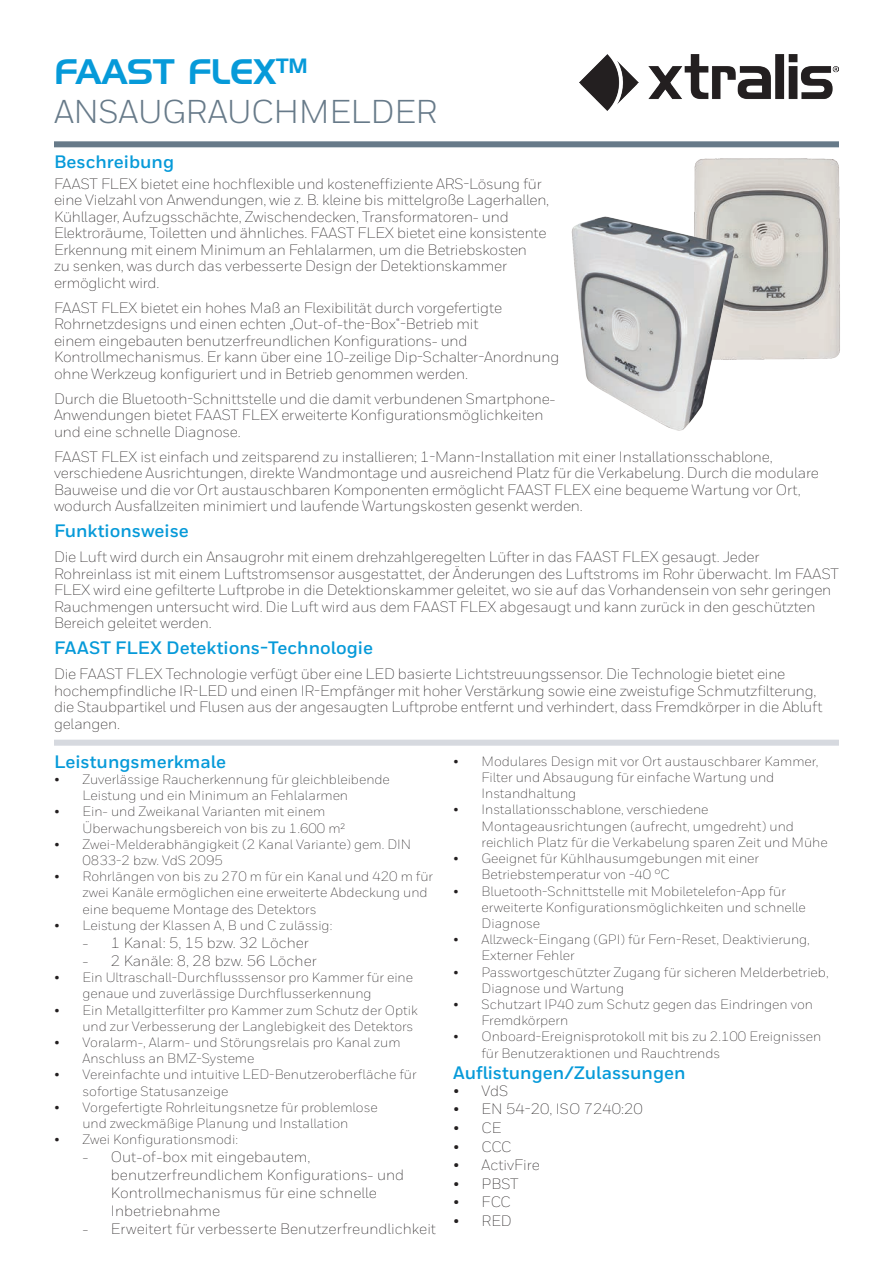
<style>
.page{position:relative;width:893px;height:1263px;background:#fff}
.page>*{position:absolute;margin:0;border:0;box-sizing:border-box;transform-origin:0 0}
.t1{font:34.5px "Handel Gothic BT";color:#069ad9}
.t2{font:33px "Honeywell Sans";letter-spacing:-.015em;color:#677a89}
.t3{font:700 18px "Honeywell Sans";color:#069ad9}
.t4{font:300 15px/16.5px "Honeywell Sans";letter-spacing:-.015em;color:#231f20}
.t5{font:300 13.5px/16.2px "Honeywell Sans";color:#231f20}
</style>
<div class="page">
<div style="left:54px;top:141px;width:785px;height:6px;background:#677a89"></div>
<img style="left:580px;top:54px;width:258px;height:57px">
<div style="left:54px;top:740px;width:785px;height:6px;background:#d6d9df"></div>
<img style="left:694px;top:158px;width:146px;height:202px">
<img style="left:571px;top:214px;width:167px;height:217px">
<h1 class="t1" style="left:54px;top:51px;width:255px">FAAST FLeX<sup>TM</sup></h1>
<h2 class="t2" style="left:54px;top:92px;width:385px">ANSAUGRAUCHMELDER</h2>
<p class="t3" style="left:54px;top:151px;width:122px">Beschreibung</p>
<p class="t4" style="left:54px;top:175px;width:497px">FAAST FLEX bietet eine hochflexible und kosteneffiziente ARS-Lösung für eine Vielzahl von Anwendungen, wie z. B. kleine bis mittelgroße Lagerhallen, Kühllager, Aufzugsschächte, Zwischendecken, Transformatoren- und Elektroräume, Toiletten und ähnliches. FAAST FLEX bietet eine konsistente Erkennung mit einem Minimum an Fehlalarmen, um die Betriebskosten<br>zu senken, was durch das verbesserte Design der Detektionskammer ermöglicht wird.</p>
<p class="t4" style="left:54px;top:299px;width:507px">FAAST FLEX bietet ein hohes Maß an Flexibilität durch vorgefertigte Rohrnetzdesigns und einen echten „Out-of-the-Box“-Betrieb mit<br>einem eingebauten benutzerfreundlichen Konfigurations- und Kontrollmechanismus. Er kann über eine 10-zeilige Dip-Schalter-Anordnung ohne Werkzeug konfiguriert und in Betrieb genommen werden.</p>
<p class="t4" style="left:54px;top:390px;width:503px">Durch die Bluetooth-Schnittstelle und die damit verbundenen Smartphone-<br>Anwendungen bietet FAAST FLEX erweiterte Konfigurationsmöglichkeiten und eine schnelle Diagnose.</p>
<p class="t4" style="left:54px;top:448px;width:766px">FAAST FLEX ist einfach und zeitsparend zu installieren; 1-Mann-Installation mit einer Installationsschablone, verschiedene Ausrichtungen, direkte Wandmontage und ausreichend Platz für die Verkabelung. Durch die modulare Bauweise und die vor Ort austauschbaren Komponenten ermöglicht FAAST FLEX eine bequeme Wartung vor Ort, wodurch Ausfallzeiten minimiert und laufende Wartungskosten gesenkt werden.</p>
<p class="t3" style="left:54px;top:520px;width:136px">Funktionsweise</p>
<p class="t4" style="left:54px;top:549px;width:786px">Die Luft wird durch ein Ansaugrohr mit einem drehzahlgeregelten Lüfter in das FAAST FLEX gesaugt. Jeder Rohreinlass ist mit einem Luftstromsensor ausgestattet, der Änderungen des Luftstroms im Rohr überwacht. Im FAAST FLEX wird eine gefilterte Luftprobe in die Detektionskammer geleitet, wo sie auf das Vorhandensein von sehr geringen Rauchmengen untersucht wird. Die Luft wird aus dem FAAST FLEX abgesaugt und kann zurück in den geschützten Bereich geleitet werden.</p>
<p class="t3" style="left:54px;top:637px;width:320px">FAAST FLEX Detektions-Technologie</p>
<p class="t4" style="left:54px;top:666px;width:770px">Die FAAST FLEX Technologie verfügt über eine LED basierte Lichtstreuungssensor. Die Technologie bietet eine hochempfindliche IR-LED und einen IR-Empfänger mit hoher Verstärkung sowie eine zweistufige Schmutzfilterung, die Staubpartikel und Flusen aus der angesaugten Luftprobe entfernt und verhindert, dass Fremdkörper in die Abluft gelangen.</p>
<p class="t3" style="left:54px;top:751px;width:174px">Leistungsmerkmale</p>
<p class="t5" style="left:82px;top:771px;width:309px;text-indent:-28px">• Zuverlässige Raucherkennung für gleichbleibende<br>Leistung und ein Minimum an Fehlalarmen</p>
<p class="t5" style="left:82px;top:804px;width:264px;text-indent:-28px">• Ein- und Zweikanal Varianten mit einem<br>Überwachungsbereich von bis zu 1.600 m²</p>
<p class="t5" style="left:82px;top:836px;width:330px;text-indent:-28px">• Zwei-Melderabhängigkeit (2 Kanal Variante) gem. DIN<br>0833-2 bzw. VdS 2095</p>
<p class="t5" style="left:82px;top:868px;width:352px;text-indent:-28px">• Rohrlängen von bis zu 270 m für ein Kanal und 420 m für zwei Kanäle ermöglichen eine erweiterte Abdeckung und eine bequeme Montage des Detektors</p>
<p class="t5" style="left:54px;top:917px;width:280px">• Leistung der Klassen A, B und C zulässig:</p>
<p class="t4" style="left:82px;top:934px;width:228px">- 1 Kanal: 5, 15 bzw. 32 Löcher</p>
<p class="t4" style="left:82px;top:952px;width:236px">- 2 Kanäle: 8, 28 bzw. 56 Löcher</p>
<p class="t5" style="left:82px;top:969px;width:332px;text-indent:-28px">• Ein Ultraschall-Durchflusssensor pro Kammer für eine genaue und zuverlässige Durchflusserkennung</p>
<p class="t5" style="left:82px;top:1002px;width:337px;text-indent:-28px">• Ein Metallgitterfilter pro Kammer zum Schutz der Optik und zur Verbesserung der Langlebigkeit des Detektors</p>
<p class="t5" style="left:82px;top:1034px;width:320px;text-indent:-28px">• Voralarm-, Alarm- und Störungsrelais pro Kanal zum<br>Anschluss an BMZ-Systeme</p>
<p class="t5" style="left:82px;top:1066px;width:336px;text-indent:-28px">• Vereinfachte und intuitive LED-Benutzeroberfläche für sofortige Statusanzeige</p>
<p class="t5" style="left:54px;top:1099px;width:325px;text-align:center">• Vorgefertigte Rohrleitungsnetze für problemlose und zweckmäßige Planung und Installation</p>
<p class="t5" style="left:54px;top:1131px;width:185px">• Zwei Konfigurationsmodi:</p>
<p class="t4" style="left:111px;top:1148px;width:295px;line-height:18px;text-indent:-28px">- Out-of-box mit eingebautem, benutzerfreundlichem Konfigurations- und Kontrollmechanismus für eine schnelle Inbetriebnahme</p>
<p class="t4" style="left:82px;top:1221px;width:355px">- Erweitert für verbesserte Benutzerfreundlichkeit</p>
<p class="t5" style="left:481px;top:753px;width:338px;text-indent:-28px">• Modulares Design mit vor Ort austauschbarer Kammer,<br>Filter und Absaugung für einfache Wartung und<br>Instandhaltung</p>
<p class="t5" style="left:481px;top:802px;width:348px;text-indent:-28px">• Installationsschablone, verschiedene<br>Montageausrichtungen (aufrecht, umgedreht) und reichlich Platz für die Verkabelung sparen Zeit und Mühe</p>
<p class="t5" style="left:481px;top:850px;width:279px;text-indent:-28px">• Geeignet für Kühlhausumgebungen mit einer<br>Betriebstemperatur von -40 °C</p>
<p class="t5" style="left:481px;top:883px;width:326px;text-indent:-28px">• Bluetooth-Schnittstelle mit Mobiletelefon-App für erweiterte Konfigurationsmöglichkeiten und schnelle<br>Diagnose</p>
<p class="t5" style="left:481px;top:931px;width:330px;text-indent:-28px">• Allzweck-Eingang (GPI) für Fern-Reset, Deaktivierung,<br>Externer Fehler</p>
<p class="t5" style="left:481px;top:964px;width:349px;text-indent:-28px">• Passwortgeschützter Zugang für sicheren Melderbetrieb,<br>Diagnose und Wartung</p>
<p class="t5" style="left:481px;top:996px;width:333px;text-indent:-28px">• Schutzart IP40 zum Schutz gegen das Eindringen von<br>Fremdkörpern</p>
<p class="t5" style="left:481px;top:1028px;width:341px;text-indent:-28px">• Onboard-Ereignisprotokoll mit bis zu 2.100 Ereignissen für Benutzeraktionen und Rauchtrends</p>
<p class="t3" style="left:453px;top:1062px;width:234px">Auflistungen/Zulassungen</p>
<p class="t4" style="left:453px;top:1082px;width:57px">• VdS</p>
<p class="t4" style="left:453px;top:1101px;width:191px">• EN 54-20, ISO 7240:20</p>
<p class="t4" style="left:453px;top:1119px;width:50px">• CE</p>
<p class="t4" style="left:453px;top:1138px;width:60px">• CCC</p>
<p class="t4" style="left:453px;top:1157px;width:88px">• ActivFire</p>
<p class="t4" style="left:453px;top:1175px;width:67px">• PBST</p>
<p class="t4" style="left:453px;top:1194px;width:59px">• FCC</p>
<p class="t4" style="left:453px;top:1212px;width:60px">• RED</p>
</div>
